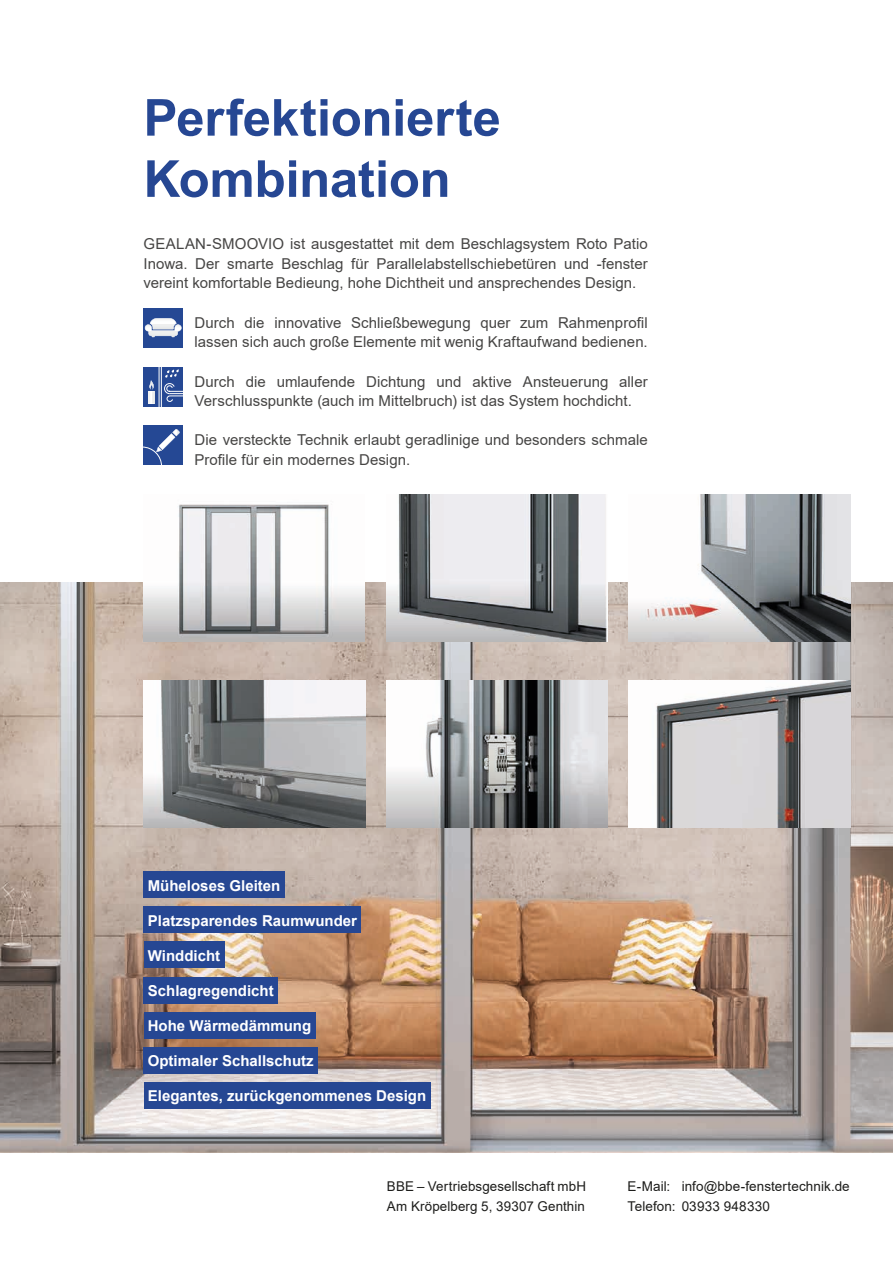
<style>
.page{position:relative;width:893px;height:1263px;background:#fff}
.page>*{position:absolute;margin:0;border:0;box-sizing:border-box;transform-origin:0 0}
.t1{font:700 51px/61.2px "Arial";letter-spacing:-.005em;color:#264793}
.t2{font:15px/19.6px "Arial";letter-spacing:.005em;color:#464544}
.t3{font:700 15px "Arial";color:#fff}
.t4{font:13.5px/19.6px "Arial";letter-spacing:.01em;color:#1d1d1b}
</style>
<div class="page">
<img style="left:0;top:583px;width:893px;height:569px">
<div style="left:144px;top:871px;width:141px;height:27px;background:#264793"></div>
<div style="left:144px;top:906px;width:217px;height:27px;background:#264793"></div>
<div style="left:144px;top:941px;width:80px;height:27px;background:#264793"></div>
<div style="left:144px;top:976px;width:134px;height:27px;background:#264793"></div>
<div style="left:144px;top:1011px;width:171px;height:27px;background:#264793"></div>
<div style="left:144px;top:1046px;width:174px;height:27px;background:#264793"></div>
<div style="left:144px;top:1081px;width:286px;height:27px;background:#264793"></div>
<img style="left:144px;top:680px;width:221px;height:148px">
<img style="left:386px;top:680px;width:222px;height:148px">
<img style="left:386px;top:494px;width:222px;height:148px">
<img style="left:143px;top:504px;width:222px;height:138px">
<img style="left:629px;top:494px;width:221px;height:148px">
<img style="left:629px;top:681px;width:221px;height:147px">
<div style="left:144px;top:308px;width:39px;height:39px;background:#254894"></div>
<svg style="left:145px;top:318px;width:36px;height:19px"></svg>
<div style="left:144px;top:367px;width:39px;height:39px;background:#254894"></div>
<svg style="left:149px;top:367px;width:34px;height:39px"></svg>
<div style="left:144px;top:426px;width:39px;height:39px;background:#254894"></div>
<svg style="left:144px;top:429px;width:36px;height:36px"></svg>
<h1 class="t1" style="left:144px;top:88px;width:359px">Perfektionierte<br>Kombination</h1>
<p class="t2" style="left:144px;top:234px;width:506px;text-align:justify">GEALAN-SMOOVIO ist ausgestattet mit dem Beschlagsystem Roto Patio Inowa. Der smarte Beschlag für Parallelabstellschiebetüren und -fenster vereint komfortable Bedieung, hohe Dichtheit und ansprechendes Design.</p>
<p class="t2" style="left:195px;top:312px;width:455px">Durch die innovative Schließbewegung quer zum Rahmenprofil lassen sich auch große Elemente mit wenig Kraftaufwand bedienen.</p>
<p class="t2" style="left:195px;top:371px;width:455px">Durch die umlaufende Dichtung und aktive Ansteuerung aller<br>Verschlusspunkte (auch im Mittelbruch) ist das System hochdicht.</p>
<p class="t2" style="left:195px;top:430px;width:455px">Die versteckte Technik erlaubt geradlinige und besonders schmale<br>Profile für ein modernes Design.</p>
<p class="t3" style="left:148px;top:875px;width:134px">Müheloses Gleiten</p>
<p class="t3" style="left:148px;top:910px;width:211px">Platzsparendes Raumwunder</p>
<p class="t3" style="left:148px;top:945px;width:74px">Winddicht</p>
<p class="t3" style="left:148px;top:980px;width:127px">Schlagregendicht</p>
<p class="t3" style="left:148px;top:1015px;width:165px">Hohe Wärmedämmung</p>
<p class="t3" style="left:148px;top:1050px;width:167px">Optimaler Schallschutz</p>
<p class="t3" style="left:148px;top:1085px;width:280px">Elegantes, zurückgenommenes Design</p>
<p class="t4" style="left:387px;top:1177px;width:201px">BBE – Vertriebsgesellschaft mbH<br>Am Kröpelberg 5, 39307 Genthin</p>
<p class="t4" style="left:628px;top:1177px;width:224px">E-Mail: info@bbe-fenstertechnik.de<br>Telefon: 03933 948330</p>
</div>
